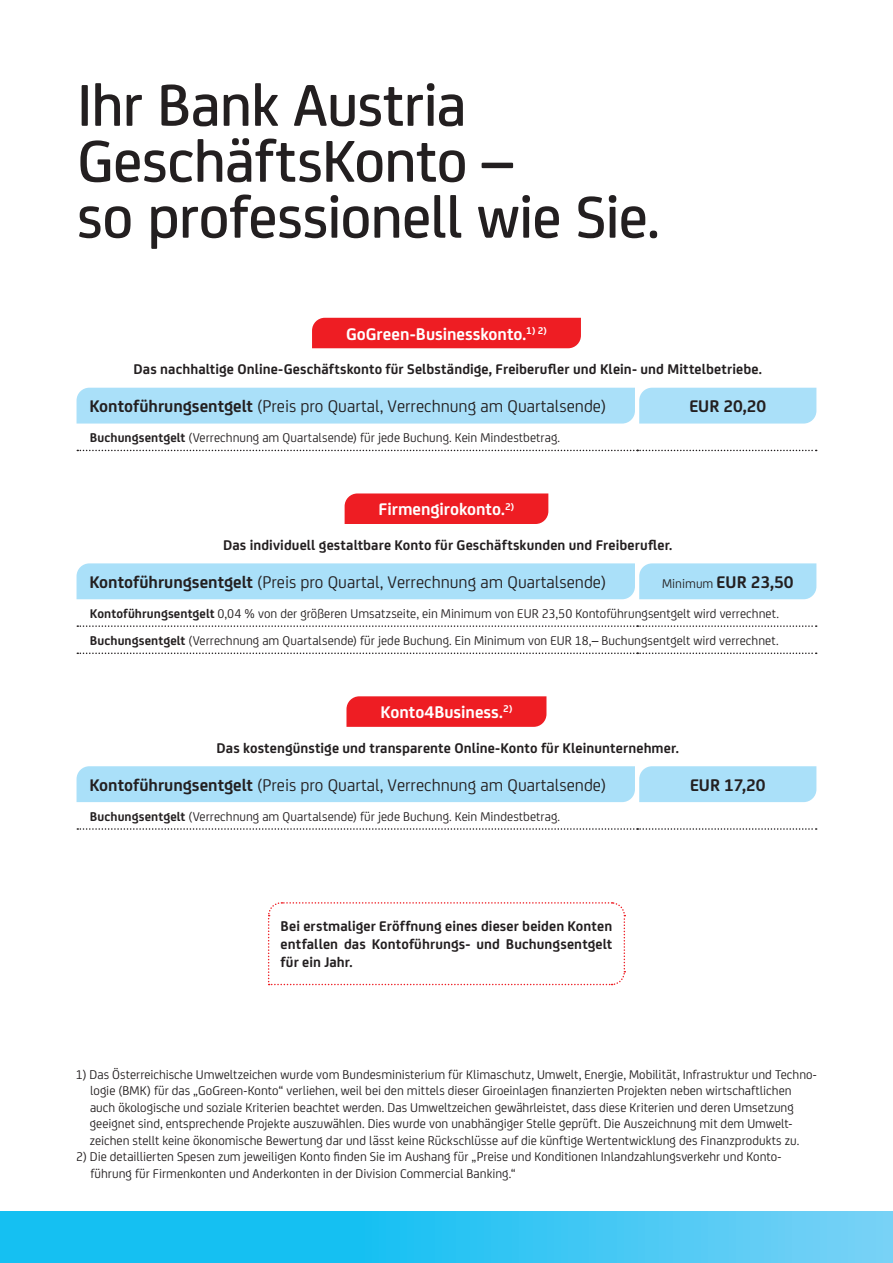
<style>
.page{position:relative;width:893px;height:1263px;background:#fff}
.page>*{position:absolute;margin:0;border:0;box-sizing:border-box;transform-origin:0 0}
.t1{font:500 63px/55.9px "Uni Credit";letter-spacing:-.015em;color:#231f20}
.t2{font:18px "Uni Credit";color:#231f20}
.t3{font:700 18px "Uni Credit";color:#fff}
.t4{font:700 18px "Uni Credit";color:#231f20}
.t5{font:700 15px/18px "Uni Credit";letter-spacing:.005em;color:#231f20;text-align:justify}
.t6{font:13.5px/16.5px "Uni Credit";color:#231f20}
.s1{font-weight:700}
.s2{font-weight:400;font-size:13.5px}
</style>
<div class="page">
<svg style="left:1px;top:1212px;width:892px;height:51px;background:#33c5f3"></svg>
<hr style="left:0;top:1212px;width:1px;height:51px;background:#15c0f2">
<svg style="left:77px;top:450px;width:740px;height:1px"></svg>
<div style="left:312px;top:318px;width:269px;height:30px;background:#ee1d23"></div>
<div style="left:77px;top:388px;width:739px;height:36px;background:#aae0f9"></div>
<svg style="left:77px;top:625px;width:740px;height:2px"></svg>
<svg style="left:77px;top:652px;width:740px;height:2px"></svg>
<div style="left:345px;top:493px;width:203px;height:31px;background:#ee1d23"></div>
<div style="left:77px;top:563px;width:739px;height:36px;background:#aae0f9"></div>
<svg style="left:77px;top:828px;width:740px;height:2px"></svg>
<svg style="left:346px;top:696px;width:200px;height:31px;background:#ee2329"></svg>
<div style="left:77px;top:766px;width:739px;height:36px;background:#aae0f9"></div>
<svg style="left:268px;top:902px;width:358px;height:84px"></svg>
<h1 class="t1" style="left:77px;top:73px;width:585px">Ihr Bank Austria<br>GeschäftsKonto –<br>so professionell wie Sie.</h1>
<h2 class="t3" style="left:346px;top:320px;width:202px">GoGreen-Businesskonto.<sup>1)</sup> <sup>2)</sup></h2>
<p class="t5" style="left:134px;top:359px;width:630px">Das nachhaltige Online-Geschäftskonto für Selbständige, Freiberufler und Klein- und Mittelbetriebe.</p>
<h2 class="t2" style="left:90px;top:393px;width:518px"><span class="s1">Kontoführungsentgelt</span> (Preis pro Quartal, Verrechnung am Quartalsende)</h2>
<h2 class="t4" style="left:689px;top:393px;width:79px">EUR 20,20</h2>
<p class="t6" style="left:90px;top:428px;width:472px"><span class="s1">Buchungsentgelt</span> (Verrechnung am Quartalsende) für jede Buchung. Kein Mindestbetrag.</p>
<h2 class="t3" style="left:379px;top:496px;width:137px">Firmengirokonto.<sup>2)</sup></h2>
<p class="t5" style="left:223px;top:535px;width:451px">Das individuell gestaltbare Konto für Geschäftskunden und Freiberufler.</p>
<h2 class="t2" style="left:90px;top:569px;width:518px"><span class="s1">Kontoführungsentgelt</span> (Preis pro Quartal, Verrechnung am Quartalsende)</h2>
<h2 class="t4" style="left:662px;top:568px;width:133px"><span class="s2">Minimum</span> EUR 23,50</h2>
<p class="t6" style="left:90px;top:599px;width:691px;line-height:27.2px"><span class="s1">Kontoführungsentgelt</span> 0,04 % von der größeren Umsatzseite, ein Minimum von EUR 23,50 Kontoführungsentgelt wird verrechnet.<br><span class="s1">Buchungsentgelt</span> (Verrechnung am Quartalsende) für jede Buchung. Ein Minimum von EUR 18,– Buchungsentgelt wird verrechnet.</p>
<h2 class="t3" style="left:380px;top:699px;width:133px">Konto4Business.<sup>2)</sup></h2>
<p class="t5" style="left:217px;top:738px;width:464px">Das kostengünstige und transparente Online-Konto für Kleinunternehmer.</p>
<h2 class="t2" style="left:90px;top:772px;width:518px"><span class="s1">Kontoführungsentgelt</span> (Preis pro Quartal, Verrechnung am Quartalsende)</h2>
<h2 class="t4" style="left:690px;top:771px;width:77px">EUR 17,20</h2>
<p class="t6" style="left:90px;top:807px;width:472px"><span class="s1">Buchungsentgelt</span> (Verrechnung am Quartalsende) für jede Buchung. Kein Mindestbetrag.</p>
<p class="t5" style="left:281px;top:916px;width:333px">Bei erstmaliger Eröffnung eines dieser beiden Konten entfallen das Kontoführungs- und Buchungsentgelt für ein Jahr.</p>
<p class="t6" style="left:90px;top:1065px;width:729px;text-indent:-14px">1) Das Österreichische Umweltzeichen wurde vom Bundesministerium für Klimaschutz, Umwelt, Energie, Mobilität, Infrastruktur und Techno&shy;logie (BMK) für das „GoGreen-Konto“ verliehen, weil bei den mittels dieser Giroeinlagen finanzierten Projekten neben wirtschaftlichen auch ökologische und soziale Kriterien beachtet werden. Das Umweltzeichen gewährleistet, dass diese Kriterien und deren Umsetzung geeignet sind, entsprechende Projekte auszuwählen. Dies wurde von unabhängiger Stelle geprüft. Die Auszeichnung mit dem Umwelt&shy;zeichen stellt keine ökonomische Bewertung dar und lässt keine Rückschlüsse auf die künftige Wertentwicklung des Finanzprodukts zu.</p>
<p class="t6" style="left:90px;top:1148px;width:692px;text-indent:-14px">2) Die detaillierten Spesen zum jeweiligen Konto finden Sie im Aushang für „Preise und Konditionen Inlandzahlungsverkehr und Konto&shy;führung für Firmenkonten und Anderkonten in der Division Commercial Banking.“</p>
</div>
